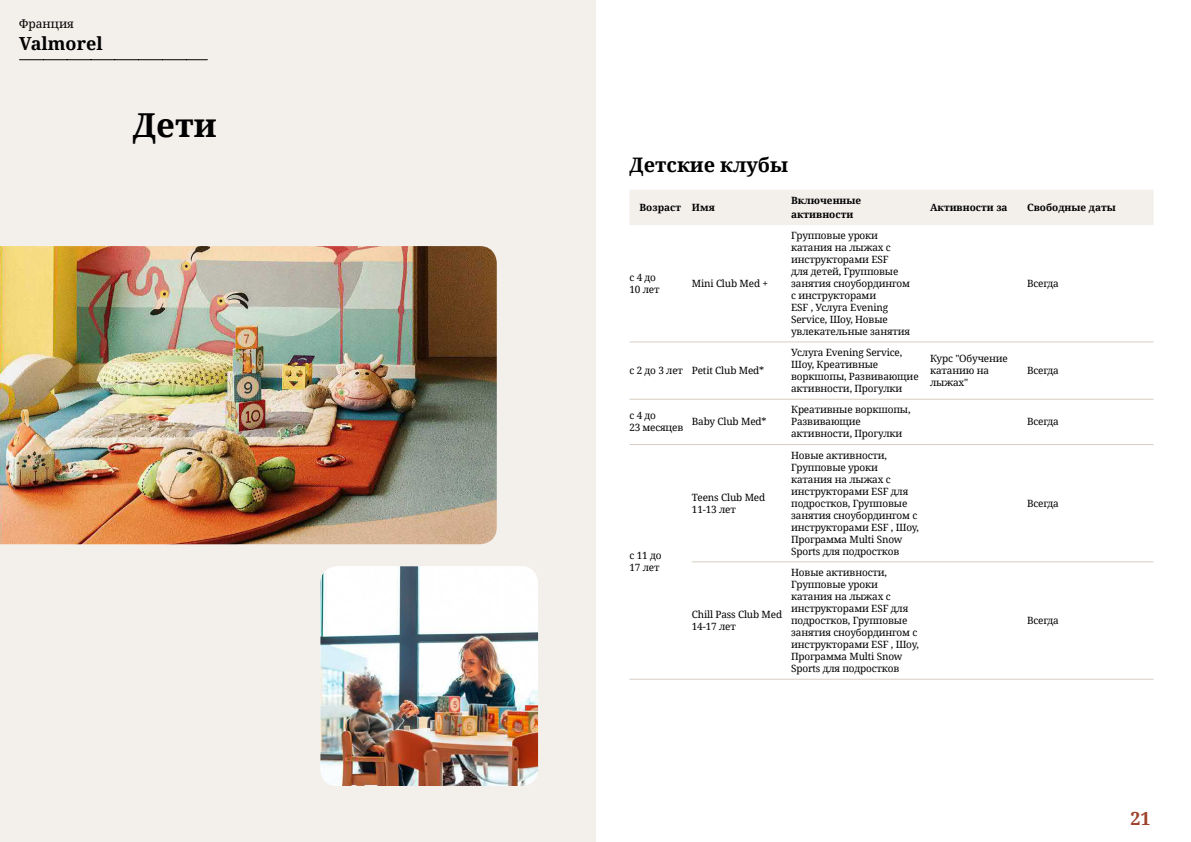
<style>
.page{position:relative;width:1191px;height:842px;background:#fff}
.page>*{position:absolute;margin:0;border:0;box-sizing:border-box;transform-origin:0 0}
.t1{font:700 33px "Noto Serif";color:#000}
.t2{font:700 20px "Noto Serif";color:#000}
.t3{font:700 18px "Noto Serif";color:#000}
.t4{font:700 18px "Noto Serif";color:#9d432c}
.t5{font:12px "Noto Serif";color:#000}
.t6{font:10px/12px "Noto Serif";letter-spacing:-.015em;color:#000}
.t7{font:700 10px/14px "Noto Serif";color:#000}
</style>
<div class="page">
<div style="left:0;top:0;width:595px;height:842px;background:#f3f0ec"></div>
<img style="left:0;top:246px;width:497px;height:298px">
<img style="left:320px;top:566px;width:218px;height:220px">
<svg style="left:20px;top:59px;width:187px;height:1px"></svg>
<div style="left:630px;top:190px;width:523px;height:35px;background:#f3f0ec"></div>
<hr style="left:629px;top:679px;width:63px;height:1px;background:#d7cdc1">
<hr style="left:629px;top:341px;width:63px;height:1px;background:#d7cdc1">
<hr style="left:692px;top:341px;width:99px;height:1px;background:#d7cdc1">
<hr style="left:791px;top:341px;width:139px;height:1px;background:#d7cdc1">
<hr style="left:930px;top:341px;width:97px;height:1px;background:#d7cdc1">
<hr style="left:1027px;top:341px;width:126px;height:1px;background:#d7cdc1">
<hr style="left:629px;top:399px;width:63px;height:1px;background:#d7cdc1">
<hr style="left:692px;top:399px;width:99px;height:1px;background:#d7cdc1">
<hr style="left:791px;top:399px;width:139px;height:1px;background:#d7cdc1">
<hr style="left:930px;top:399px;width:97px;height:1px;background:#d7cdc1">
<hr style="left:1027px;top:399px;width:126px;height:1px;background:#d7cdc1">
<hr style="left:629px;top:444px;width:63px;height:1px;background:#d7cdc1">
<hr style="left:692px;top:444px;width:99px;height:1px;background:#d7cdc1">
<hr style="left:791px;top:444px;width:139px;height:1px;background:#d7cdc1">
<hr style="left:930px;top:444px;width:97px;height:1px;background:#d7cdc1">
<hr style="left:1027px;top:444px;width:126px;height:1px;background:#d7cdc1">
<hr style="left:692px;top:561px;width:99px;height:1px;background:#d7cdc1">
<hr style="left:791px;top:561px;width:139px;height:1px;background:#d7cdc1">
<hr style="left:930px;top:561px;width:97px;height:1px;background:#d7cdc1">
<hr style="left:1027px;top:561px;width:126px;height:1px;background:#d7cdc1">
<hr style="left:692px;top:679px;width:99px;height:1px;background:#d7cdc1">
<hr style="left:791px;top:679px;width:139px;height:1px;background:#d7cdc1">
<hr style="left:930px;top:679px;width:97px;height:1px;background:#d7cdc1">
<hr style="left:1027px;top:679px;width:126px;height:1px;background:#d7cdc1">
<p class="t5" style="left:19px;top:16px;width:56px">Франция</p>
<h3 class="t3" style="left:19px;top:31px;width:85px">Valmorel</h3>
<h1 class="t1" style="left:133px;top:102px;width:85px">Дети</h1>
<h2 class="t2" style="left:629px;top:150px;width:160px">Детские клубы</h2>
<p class="t7" style="left:639px;top:200px;width:77px">Возраст Имя</p>
<p class="t7" style="left:791px;top:193px;width:72px">Включенные активности</p>
<p class="t7" style="left:930px;top:200px;width:79px">Активности за</p>
<p class="t7" style="left:1027px;top:200px;width:90px">Свободные даты</p>
<p class="t6" style="left:629px;top:271px;width:32px">c 4 до<br>10 лет</p>
<p class="t6" style="left:692px;top:277px;width:78px">Mini Club Med +</p>
<p class="t6" style="left:629px;top:364px;width:136px">с 2 до 3 лет Petit Club Med*</p>
<p class="t6" style="left:791px;top:229px;width:121px">Групповые уроки катания на лыжах с инструкторами ESF<br>для детей, Групповые занятия сноубордингом с инструкторами<br>ESF , Услуга Evening<br>Service, Шоу, Новые увлекательные занятия</p>
<p class="t6" style="left:791px;top:346px;width:129px">Услуга Evening Service,<br>Шоу, Креативные воркшопы, Развивающие активности, Прогулки</p>
<p class="t6" style="left:930px;top:352px;width:79px">Курс "Обучение катанию на лыжах"</p>
<p class="t6" style="left:629px;top:409px;width:55px">с 4 до<br>23 месяцев</p>
<p class="t6" style="left:692px;top:415px;width:76px">Baby Club Med*</p>
<p class="t6" style="left:791px;top:403px;width:121px">Креативные воркшопы,<br>Развивающие активности, Прогулки</p>
<p class="t6" style="left:629px;top:549px;width:33px">с 11 до<br>17 лет</p>
<p class="t6" style="left:692px;top:491px;width:75px">Teens Club Med<br>11-13 лет</p>
<p class="t6" style="left:692px;top:608px;width:92px">Chill Pass Club Med<br>14-17 лет</p>
<p class="t6" style="left:791px;top:449px;width:129px">Новые активности,<br>Групповые уроки катания на лыжах с инструкторами ESF для подростков, Групповые занятия сноубордингом с инструкторами ESF , Шоу,<br>Программа Multi Snow<br>Sports для подростков</p>
<p class="t6" style="left:791px;top:566px;width:129px">Новые активности,<br>Групповые уроки катания на лыжах с инструкторами ESF для подростков, Групповые занятия сноубордингом с инструкторами ESF , Шоу,<br>Программа Multi Snow<br>Sports для подростков</p>
<p class="t6" style="left:1027px;top:277px;width:33px">Всегда</p>
<p class="t6" style="left:1027px;top:364px;width:33px">Всегда</p>
<p class="t6" style="left:1027px;top:415px;width:33px">Всегда</p>
<p class="t6" style="left:1027px;top:497px;width:33px">Всегда</p>
<p class="t6" style="left:1027px;top:614px;width:33px">Всегда</p>
<h3 class="t4" style="left:1130px;top:806px;width:22px">21</h3>
</div>
